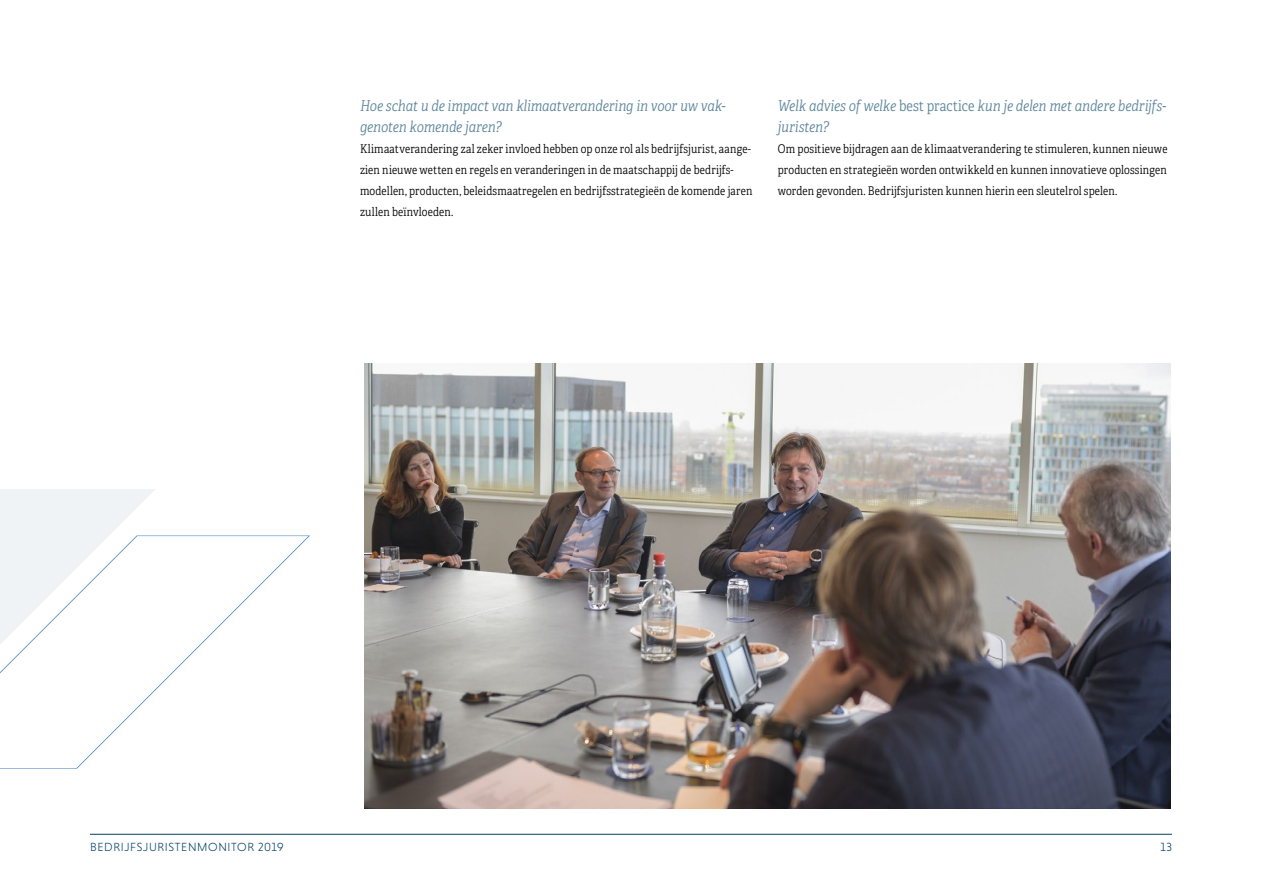
<style>
.page{position:relative;width:1263px;height:893px;background:#fff}
.page>*{position:absolute;margin:0;border:0;box-sizing:border-box;transform-origin:0 0}
.Interviewvraag{font:italic 15px/21px "Adelle Condensed Lt";color:#5c859b}
.Body{font:12px/21px "Adelle Condensed Lt";letter-spacing:.01em;color:#000}
.t1{font:300 12px "Niveau Grotesk";letter-spacing:.055em;color:#004164}
.s1{font-style:normal}
</style>
<div class="page">
<svg style="left:0;top:489px;width:155px;height:46px"></svg>
<svg style="left:0;top:535px;width:310px;height:234px"></svg>
<hr style="left:90px;top:834px;width:1082px;height:1px;background:#004164">
<img style="left:365px;top:363px;width:805px;height:445px">
<p class="Interviewvraag" style="left:360px;top:95px;width:367px">Hoe schat u de impact van klimaatverandering in voor uw vak&shy;genoten komende jaren?</p>
<p class="Body" style="left:360px;top:138px;width:394px">Klimaatverandering zal zeker invloed hebben op onze rol als bedrijfsjurist, aange&shy;zien nieuwe wetten en regels en veranderingen in de maatschappij de bedrijfs&shy;modellen, producten, beleidsmaatregelen en bedrijfsstrategieën de komende jaren zullen beïnvloeden.</p>
<p class="Interviewvraag" style="left:778px;top:95px;width:390px">Welk advies of welke <span class="s1">best practice</span> kun je delen met andere bedrijfs&shy;juristen?</p>
<p class="Body" style="left:778px;top:138px;width:391px;text-align:justify">Om positieve bijdragen aan de klimaatverandering te stimuleren, kunnen nieuwe producten en strategieën worden ontwikkeld en kunnen innovatieve oplossingen worden gevonden. Bedrijfsjuristen kunnen hierin een sleutelrol spelen.</p>
<p class="t1" style="left:90px;top:840px;width:195px">BEDRIJFSJURISTENMONITOR 2019</p>
<p class="t1" style="left:1160px;top:840px;width:13px">13</p>
</div>
